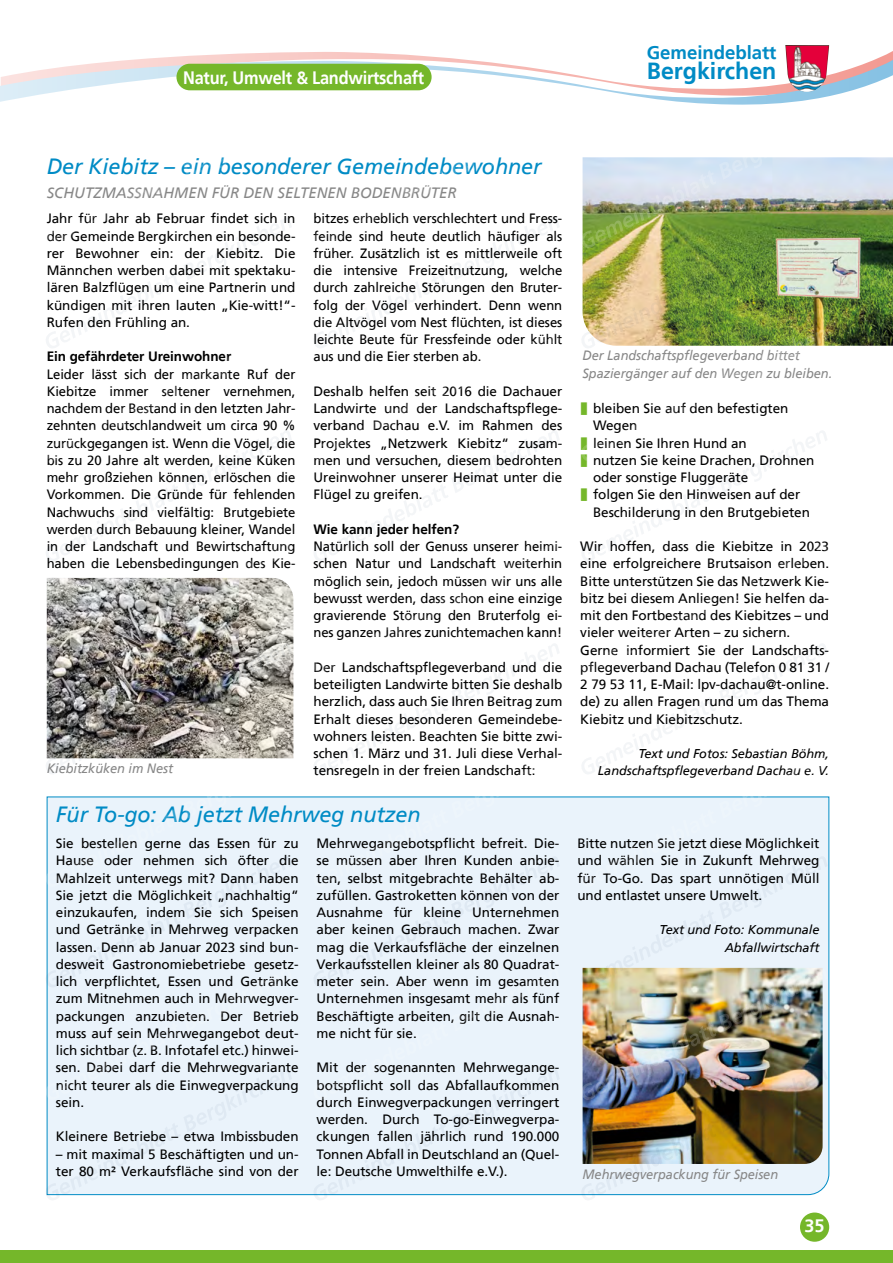
<style>
.page{position:relative;width:893px;height:1263px;background:#fff}
.page>*{position:absolute;margin:0;border:0;box-sizing:border-box;transform-origin:0 0}
.t1{font:700 23.25px "Frutiger";color:#008bc5}
._01_head_BK{font:italic 22.05px "Frutiger 56";letter-spacing:-.005em;color:#008bc5}
.t2{font:700 18.6px "Frutiger";letter-spacing:-.005em;color:#008bc5}
.t3{font:700 18px "Frutiger";letter-spacing:-.015em;color:#fff;scale:.91 1}
.t4{font:700 18px "Frutiger";letter-spacing:-.015em;color:#fff}
._02_subline_grau{font:italic 15px "Frutiger 56";color:#878787}
._03_grundtext_BK{font:13.5px/17.2px "Frutiger 55 Roman";letter-spacing:-.005em;color:#000;text-align:justify}
._03_bildunterschrift{font:italic 13.5px/18px "Frutiger 56";letter-spacing:-.005em;color:#878787;scale:.95 1}
._03_grundtext_BK-2{font:700 13.5px "Frutiger";letter-spacing:-.005em;color:#000}
._03_Autor{font:italic 12.75px "Frutiger 56";letter-spacing:-.005em;color:#000}
</style>
<div class="page">
<svg style="left:0;top:53px;width:893px;height:52px"></svg>
<div style="left:0;top:1250px;width:893px;height:13px;background:#75b72a"></div>
<div style="left:800px;top:1212px;width:29px;height:30px;background:#75b72a;border-radius:50%"></div>
<div style="left:176px;top:64px;width:256px;height:26px;background:#75b72a;border-radius:13px"></div>
<img style="left:785px;top:45px;width:44px;height:47px">
<div style="left:292px;top:796px;width:537px;height:399px;background:#eaf3fb"></div>
<img style="left:828px;top:157px;width:65px;height:189px">
<svg style="left:46px;top:218px;width:246px;height:982px"></svg>
<svg style="left:312px;top:218px;width:248px;height:982px"></svg>
<img style="left:580px;top:157px;width:248px;height:1043px">
<h3 class="t3" style="left:183px;top:70px;width:266px">Natur, Umwelt &amp; Landwirtschaft</h3>
<h3 class="t2" style="left:647px;top:44px;width:131px">Gemeindeblatt</h3>
<h1 class="t1" style="left:647px;top:60px;width:131px">Bergkirchen</h1>
<p class="_01_head_BK" style="left:47px;top:156px;width:496px">Der Kiebitz – ein besonderer Gemeindebewohner</p>
<p class="_02_subline_grau" style="left:47px;top:186px;width:412px">SCHUTZMASSNAHMEN FÜR DEN SELTENEN BODENBRÜTER</p>
<p class="_03_grundtext_BK" style="left:47px;top:211px;width:250px">Jahr für Jahr ab Februar findet sich in der Gemeinde Bergkirchen ein besonde&shy;rer Bewohner ein: der Kiebitz. Die Männchen werben dabei mit spektaku&shy;lären Balzflügen um eine Partnerin und kündigen mit ihren lauten „Kie-witt!“- Rufen den Frühling an.</p>
<p class="_03_grundtext_BK-2" style="left:47px;top:351px;width:186px">Ein gefährdeter Ureinwohner</p>
<p class="_03_grundtext_BK" style="left:47px;top:366px;width:250px">Leider lässt sich der markante Ruf der Kiebitze immer seltener vernehmen, nachdem der Bestand in den letzten Jahr&shy;zehnten deutschlandweit um circa 90 % zurückgegangen ist. Wenn die Vögel, die bis zu 20 Jahre alt werden, keine Küken mehr großziehen können, erlöschen die Vorkommen. Die Gründe für fehlenden Nachwuchs sind vielfältig: Brutgebiete werden durch Bebauung kleiner, Wandel in der Landschaft und Bewirtschaftung haben die Lebensbedingungen des Kie-</p>
<p class="_03_grundtext_BK" style="left:313px;top:211px;width:250px">bitzes erheblich verschlechtert und Fress&shy;feinde sind heute deutlich häufiger als früher. Zusätzlich ist es mittlerweile oft die intensive Freizeitnutzung, welche durch zahlreiche Störungen den Bruter&shy;folg der Vögel verhindert. Denn wenn die Altvögel vom Nest flüchten, ist dieses leichte Beute für Fressfeinde oder kühlt aus und die Eier sterben ab.</p>
<p class="_03_grundtext_BK" style="left:313px;top:383px;width:250px">Deshalb helfen seit 2016 die Dachauer Landwirte und der Landschaftspflege&shy;verband Dachau e.V. im Rahmen des Projektes „Netzwerk Kiebitz“ zusam&shy;men und versuchen, diesem bedrohten Ureinwohner unserer Heimat unter die Flügel zu greifen.</p>
<p class="_03_grundtext_BK-2" style="left:313px;top:523px;width:147px">Wie kann jeder helfen?</p>
<p class="_03_grundtext_BK" style="left:313px;top:539px;width:250px">Natürlich soll der Genuss unserer heimi&shy;schen Natur und Landschaft weiterhin möglich sein, jedoch müssen wir uns alle bewusst werden, dass schon eine einzige gravierende Störung den Bruterfolg ei&shy;nes ganzen Jahres zunichtemachen kann!</p>
<p class="_03_grundtext_BK" style="left:313px;top:659px;width:250px">Der Landschaftspflegeverband und die beteiligten Landwirte bitten Sie deshalb herzlich, dass auch Sie Ihren Beitrag zum Erhalt dieses besonderen Gemeindebe&shy;wohners leisten. Beachten Sie bitte zwi&shy;schen 1. März und 31. Juli diese Verhal&shy;tensregeln in der freien Landschaft:</p>
<p class="_03_bildunterschrift" style="left:47px;top:760px;width:135px">Kiebitzküken im Nest</p>
<p class="_01_head_BK" style="left:56px;top:804px;width:366px">Für To-go: Ab jetzt Mehrweg nutzen</p>
<p class="_03_grundtext_BK" style="left:56px;top:835px;width:244px">Sie bestellen gerne das Essen für zu Hause oder nehmen sich öfter die Mahlzeit unterwegs mit? Dann haben Sie jetzt die Möglichkeit „nachhaltig“ einzukaufen, indem Sie sich Speisen und Getränke in Mehrweg verpacken lassen. Denn ab Januar 2023 sind bun&shy;desweit Gastronomiebetriebe gesetz&shy;lich verpflichtet, Essen und Getränke zum Mitnehmen auch in Mehrwegver&shy;packungen anzubieten. Der Betrieb muss auf sein Mehrwegangebot deut&shy;lich sichtbar (z. B. Infotafel etc.) hinwei&shy;sen. Dabei darf die Mehrwegvariante nicht teurer als die Einwegverpackung sein.</p>
<p class="_03_grundtext_BK" style="left:56px;top:1129px;width:244px">Kleinere Betriebe – etwa Imbissbuden</p>
<p class="_03_grundtext_BK" style="left:56px;top:1146px;width:244px">– mit maximal 5 Beschäftigten und un&shy;ter 80 m² Verkaufsfläche sind von der</p>
<p class="_03_grundtext_BK" style="left:317px;top:835px;width:244px">Mehrwegangebotspflicht befreit. Die&shy;se müssen aber Ihren Kunden anbie&shy;ten, selbst mitgebrachte Behälter ab&shy;zufüllen. Gastroketten können von der Ausnahme für kleine Unternehmen aber keinen Gebrauch machen. Zwar mag die Verkaufsfläche der einzelnen Verkaufsstellen kleiner als 80 Quadrat&shy;meter sein. Aber wenn im gesamten Unternehmen insgesamt mehr als fünf Beschäftigte arbeiten, gilt die Ausnah&shy;me nicht für sie.</p>
<p class="_03_grundtext_BK" style="left:317px;top:1060px;width:244px">Mit der sogenannten Mehrwegange&shy;botspflicht soll das Abfallaufkommen durch Einwegverpackungen verringert werden. Durch To-go-Einwegverpa&shy;ckungen fallen jährlich rund 190.000<br>Tonnen Abfall in Deutschland an (Quel&shy;le: Deutsche Umwelthilfe e.V.).</p>
<p class="_03_bildunterschrift" style="left:583px;top:347px;width:264px">Der Landschaftspflegeverband bittet<br>Spaziergänger auf den Wegen zu bleiben.</p>
<p class="_03_grundtext_BK" style="left:593px;top:401px;width:197px">bleiben Sie auf den befestigten<br>Wegen</p>
<p class="_03_grundtext_BK" style="left:593px;top:435px;width:155px">leinen Sie Ihren Hund an</p>
<p class="_03_grundtext_BK" style="left:593px;top:452px;width:223px">nutzen Sie keine Drachen, Drohnen oder sonstige Fluggeräte</p>
<p class="_03_grundtext_BK" style="left:593px;top:487px;width:218px">folgen Sie den Hinweisen auf der<br>Beschilderung in den Brutgebieten</p>
<p class="_03_grundtext_BK" style="left:580px;top:539px;width:250px">Wir hoffen, dass die Kiebitze in 2023 eine erfolgreichere Brutsaison erleben.<br>Bitte unterstützen Sie das Netzwerk Kie&shy;bitz bei diesem Anliegen! Sie helfen da&shy;mit den Fortbestand des Kiebitzes – und vieler weiterer Arten – zu sichern.</p>
<p class="_03_grundtext_BK" style="left:580px;top:642px;width:250px">Gerne informiert Sie der Landschafts&shy;pflegeverband Dachau (Telefon 0 81 31 / 2 79 53 11, E-Mail: lpv-dachau@t-online. de) zu allen Fragen rund um das Thema Kiebitz und Kiebitzschutz.</p>
<p class="_03_Autor" style="left:638px;top:748px;width:192px">Text und Fotos: Sebastian Böhm,</p>
<p class="_03_Autor" style="left:598px;top:765px;width:233px">Landschaftspflegeverband Dachau e. V.</p>
<p class="_03_grundtext_BK" style="left:577px;top:835px;width:244px">Bitte nutzen Sie jetzt diese Möglichkeit und wählen Sie in Zukunft Mehrweg für To-Go. Das spart unnötigen Müll und entlastet unsere Umwelt.</p>
<p class="_03_Autor" style="left:660px;top:924px;width:161px">Text und Foto: Kommunale</p>
<p class="_03_Autor" style="left:725px;top:941px;width:96px">Abfallwirtschaft</p>
<p class="_03_bildunterschrift" style="left:583px;top:1165px;width:207px">Mehrwegverpackung für Speisen</p>
<h3 class="t4" style="left:805px;top:1218px;width:22px">35</h3>
</div>
